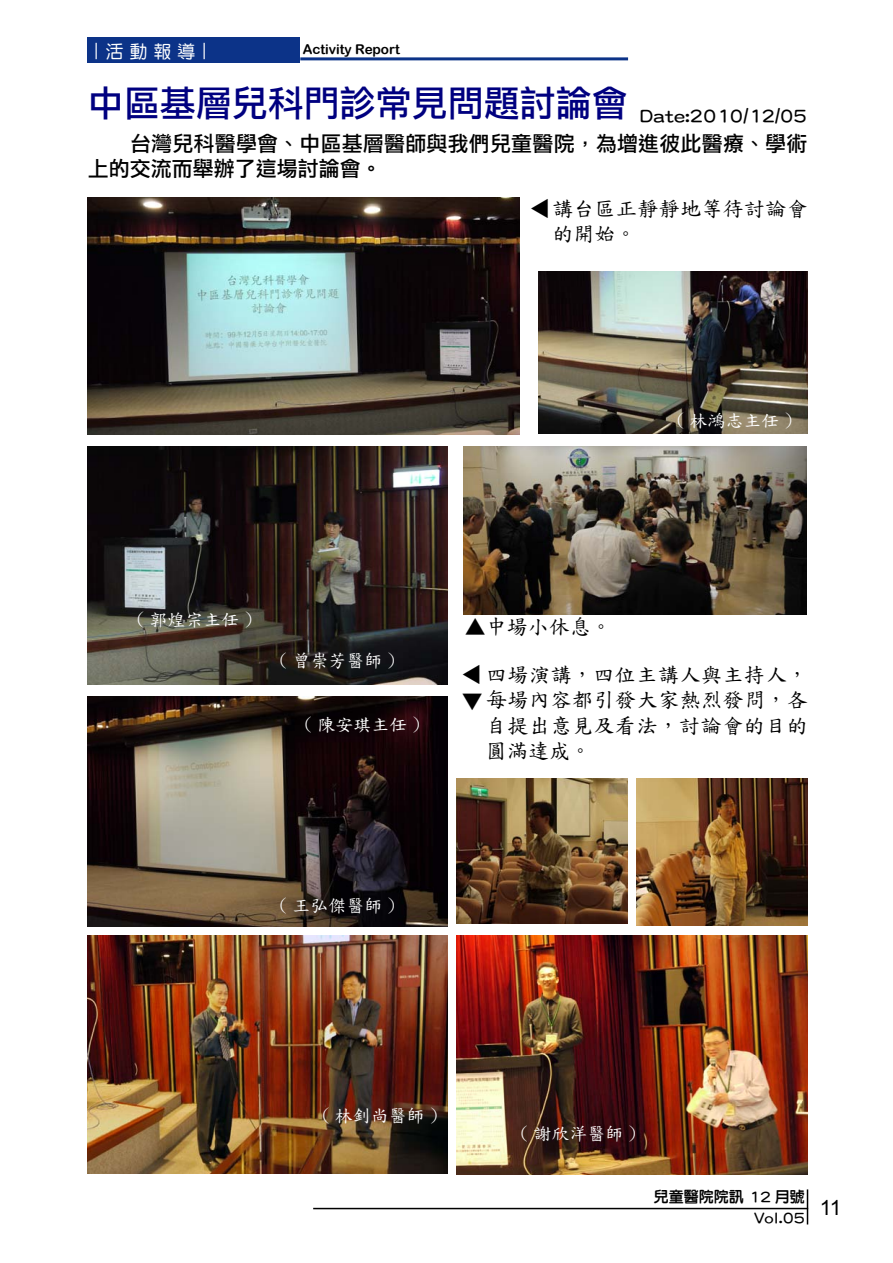
<style>
.page{position:relative;width:893px;height:1263px;background:#fff}
.page>*{position:absolute;margin:0;border:0;box-sizing:border-box;transform-origin:0 0}
.t1{font:36px "DF Li Hei Std W5";color:#000080}
.t2{font:21px/25.2px "DF Kai Shu SB Estd BF";letter-spacing:.025em;color:#000}
.t3{font:21px/25.2px "DF Li Hei Std W5";letter-spacing:.01em;color:#000}
.t4{font:21px "Arial";color:#000}
.t5{font:18px "DF Kai Shu SB Estd BF";color:#fff}
.t6{font:18px "DF Yuan Std W5";color:#fff}
.t7{font:15px/21px "DF Li Yuan Std W7";color:#000;text-align:right}
.t8{font:13.5px "Arial Rounded MT Bold";color:#000}
.s1{font-family:"DF Li Yuan Std W7"}
</style>
<div class="page">
<div style="left:87px;top:38px;width:213px;height:25px;background:#0c3388"></div>
<hr style="left:300px;top:57px;width:328px;height:3px;background:#0c3388">
<hr style="left:807px;top:1189px;width:1px;height:35px;background:#000">
<hr style="left:313px;top:1208px;width:495px;height:1px;background:#000">
<img style="left:88px;top:198px;width:432px;height:236px">
<img style="left:88px;top:446px;width:360px;height:239px">
<img style="left:464px;top:446px;width:342px;height:169px">
<img style="left:88px;top:697px;width:360px;height:229px">
<img style="left:87px;top:936px;width:361px;height:238px">
<img style="left:457px;top:778px;width:171px;height:145px">
<img style="left:457px;top:936px;width:351px;height:238px">
<img style="left:637px;top:778px;width:171px;height:147px">
<img style="left:539px;top:271px;width:269px;height:163px">
<p class="t6" style="left:87px;top:60px;width:19px;rotate:-90deg">—</p>
<p class="t6" style="left:105px;top:41px;width:91px">活 動 報 導</p>
<p class="t6" style="left:195px;top:60px;width:19px;rotate:-90deg">—</p>
<p class="t8" style="left:303px;top:41px;width:99px">Activity Report</p>
<p class="t1" style="left:88px;top:84px;width:720px">中區基層兒科門診常見問題討論會 <sub>Date:2010/12/05</sub></p>
<p class="t3" style="left:88px;top:130px;width:721px"><span class="s1">　　</span>台灣兒科醫學會、中區基層醫師與我們兒童醫院，為增進彼此醫療、學術上的交流而舉辦了這場討論會。</p>
<p class="t2" style="left:552px;top:196px;width:257px">講台區正靜靜地等待討論會的開始。</p>
<p class="t2" style="left:552px;top:198px;width:22px;rotate:90deg">▼</p>
<p class="t5" style="left:676px;top:412px;width:119px">( 林鴻志主任 )</p>
<p class="t5" style="left:136px;top:611px;width:118px">( 郭煌宗主任 )</p>
<p class="t5" style="left:279px;top:652px;width:119px">( 曾崇芳醫師)</p>
<p class="t5" style="left:304px;top:715px;width:118px">( 陳安琪主任 )</p>
<p class="t2" style="left:465px;top:614px;width:148px">▲中場小休息。</p>
<p class="t2" style="left:484px;top:664px;width:22px;rotate:90deg">▼</p>
<p class="t2" style="left:486px;top:662px;width:323px">四場演講，四位主講人與主持人，</p>
<p class="t2" style="left:486px;top:687px;width:334px;text-indent:-24px">▼每場內容都引發大家熱烈發問，各自提出意見及看法，討論會的目的圓滿達成。</p>
<p class="t5" style="left:279px;top:896px;width:119px">( 王弘傑醫師)</p>
<p class="t5" style="left:321px;top:1107px;width:118px">( 林釗尚醫師)</p>
<p class="t5" style="left:520px;top:1125px;width:118px">( 謝欣洋醫師)</p>
<p class="t7" style="left:654px;top:1186px;width:153px">兒童醫院院訊 12 月號<br>Vol.05</p>
<p class="t4" style="left:820px;top:1194px;width:23px">11</p>
</div>
